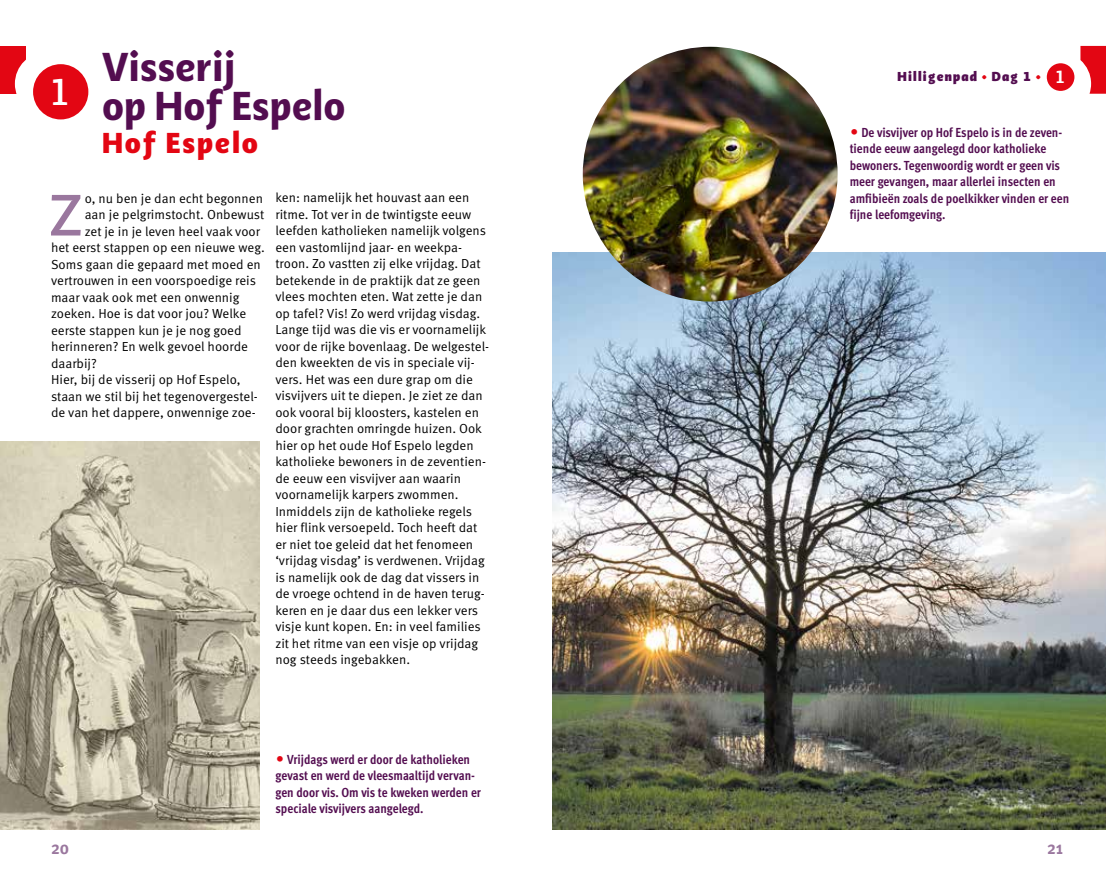
<style>
.page{position:relative;width:1106px;height:893px;background:#fff}
.page>*{position:absolute;margin:0;border:0;box-sizing:border-box;transform-origin:0 0}
.t1{font:500 60.6px "Adagio Sans Script";color:#9a779e}
.t2{font:700 42px/39px "Adagio Sans Script";color:#530d50}
.t3{font:500 39px "Adagio Slab Script";color:#fff}
.t4{font:900 30px "Adagio Sans Script";letter-spacing:.06em;color:#e30613}
.t5{font:700 condensed 18px "Meta OT";color:#9a779e}
.t6{font:800 13.5px "Adagio Sans Script";letter-spacing:.09em;color:#530d50}
.t7{font:13.2px/16.5px "Meta OT";color:#000}
.t8{font:700 condensed 13.2px/16.5px "Meta OT";color:#530d50}
.s1{color:#e30613}
.s2{font-family:"Adagio Slab Script";font-weight:600;font-size:18.45px;color:#fff}
</style>
<div class="page">
<div style="left:0;top:46px;width:26px;height:48px;background:#e30613"></div>
<div style="left:15px;top:52px;width:64px;height:64px;background:#fff;border-radius:50%"></div>
<div style="left:33px;top:64px;width:55px;height:55px;background:#e30613;border-radius:50%"></div>
<img style="left:552px;top:252px;width:554px;height:578px">
<img style="left:0;top:441px;width:259px;height:389px">
<img style="left:583px;top:47px;width:254px;height:255px;border-radius:127px">
<svg style="left:1080px;top:46px;width:26px;height:48px"></svg>
<div style="left:1046px;top:63px;width:28px;height:28px;background:#e30613;border-radius:50%"></div>
<h2 class="t2" style="left:102px;top:48px;width:245px">Visserij<br>op Hof Espelo</h2>
<h3 class="t4" style="left:102px;top:123px;width:157px">Hof Espelo</h3>
<p class="t8" style="left:849px;top:124px;width:221px"><span class="s1">•</span> De visvĳver op Hof Espelo is in de zeven&shy;tiende eeuw aangelegd door katholieke bewoners. Tegenwoordig wordt er geen vis meer gevangen, maar allerlei insecten en amfibieën zoals de poelkikker vinden er een fĳne leefomgeving.</p>
<p class="t6" style="left:897px;top:67px;width:170px">Hilligenpad <span class="s1">•</span> Dag 1 <span class="s1">•</span> <span class="s2">1</span></p>
<h3 class="t3" style="left:48px;top:67px;width:25px">1</h3>
<p class="t7" style="left:275px;top:190px;width:215px">ken: namelijk het houvast aan een ritme. Tot ver in de twintigste eeuw leefden katholieken namelijk volgens een vastomlijnd jaar- en weekpa&shy;troon. Zo vastten zij elke vrijdag. Dat betekende in de praktijk dat ze geen vlees mochten eten. Wat zette je dan op tafel? Vis! Zo werd vrijdag visdag.<br>Lange tijd was die vis er voornamelijk voor de rijke bovenlaag. De welgestel&shy;den kweekten de vis in speciale vij&shy;vers. Het was een dure grap om die visvijvers uit te diepen. Je ziet ze dan ook vooral bij kloosters, kastelen en door grachten omringde huizen. Ook hier op het oude Hof Espelo legden katholieke bewoners in de zeventien&shy;de eeuw een visvijver aan waarin voornamelijk karpers zwommen.<br>Inmiddels zijn de katholieke regels hier flink versoepeld. Toch heeft dat er niet toe geleid dat het fenomeen ‘vrijdag visdag’ is verdwenen. Vrijdag is namelijk ook de dag dat vissers in de vroege ochtend in de haven terug&shy;keren en je daar dus een lekker vers visje kunt kopen. En: in veel families zit het ritme van een visje op vrijdag nog steeds ingebakken.</p>
<h1 class="t1" style="left:49px;top:176px;width:35px">Z</h1>
<p class="t7" style="left:85px;top:190px;width:180px">o, nu ben je dan echt begonnen</p>
<p class="t7" style="left:85px;top:207px;width:181px">aan je pelgrimstocht. Onbewust</p>
<p class="t7" style="left:85px;top:223px;width:177px">zet je in je leven heel vaak voor</p>
<p class="t7" style="left:51px;top:240px;width:215px">het eerst stappen op een nieuwe weg.</p>
<p class="t7" style="left:51px;top:256px;width:211px">Soms gaan die gepaard met moed en</p>
<p class="t7" style="left:51px;top:273px;width:206px">vertrouwen in een voorspoedige reis</p>
<p class="t7" style="left:51px;top:289px;width:190px">maar vaak ook met een onwennig</p>
<p class="t7" style="left:51px;top:306px;width:197px">zoeken. Hoe is dat voor jou? Welke</p>
<p class="t7" style="left:51px;top:322px;width:192px">eerste stappen kun je je nog goed</p>
<p class="t7" style="left:51px;top:339px;width:198px">herinneren? En welk gevoel hoorde</p>
<p class="t7" style="left:51px;top:355px;width:47px">daarbij?</p>
<p class="t7" style="left:51px;top:372px;width:191px">Hier, bij de visserij op Hof Espelo,</p>
<p class="t7" style="left:51px;top:388px;width:208px">staan we stil bij het tegenovergestel-</p>
<p class="t7" style="left:51px;top:405px;width:206px">de van het dappere, onwennige zoe-</p>
<p class="t8" style="left:275px;top:751px;width:207px"><span class="s1">•</span> Vrĳdags werd er door de katholieken gevast en werd de vleesmaaltĳd vervan&shy;gen door vis. Om vis te kweken werden er speciale visvĳvers aangelegd.</p>
<h3 class="t5" style="left:51px;top:836px;width:20px">20</h3>
<h3 class="t5" style="left:1047px;top:836px;width:18px">21</h3>
</div>
